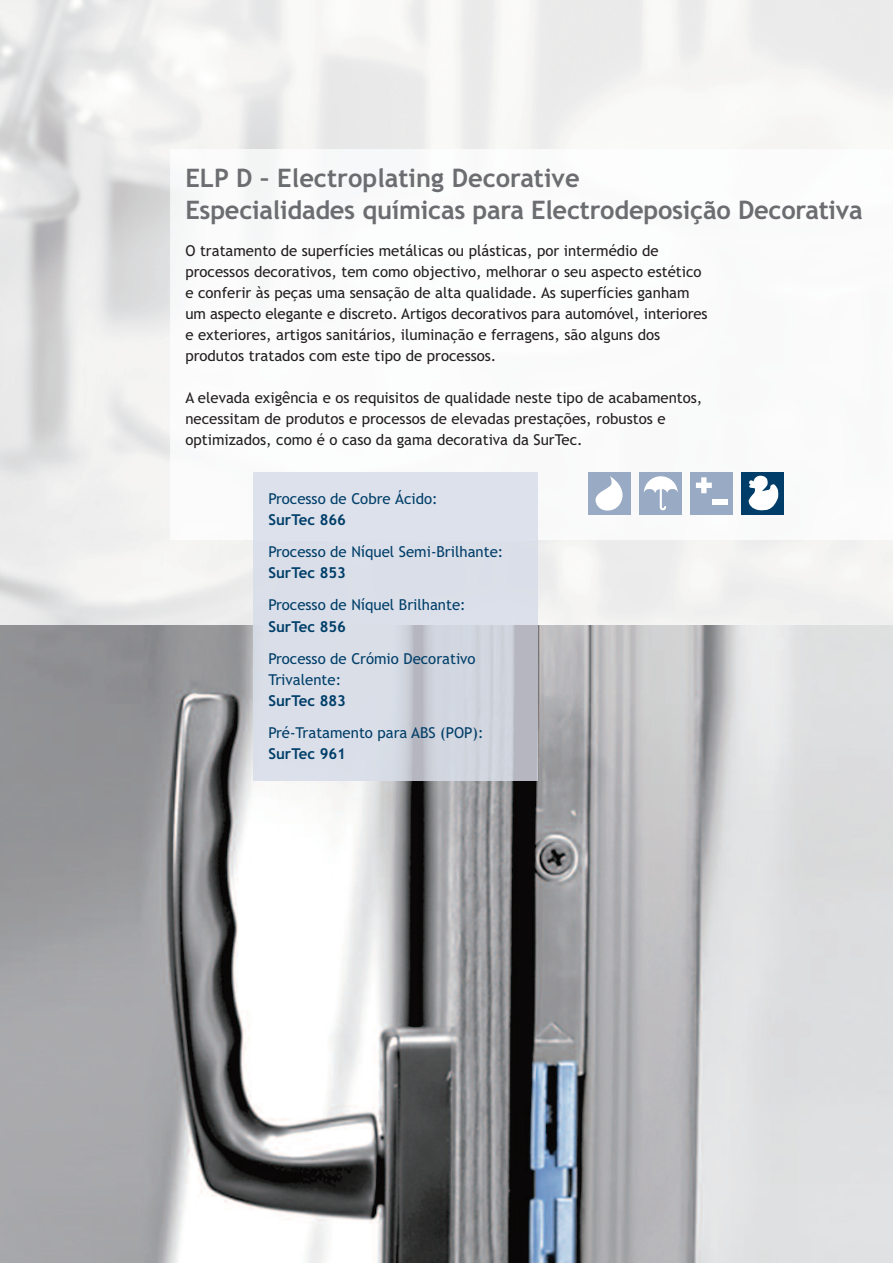
<style>
.page{position:relative;width:893px;height:1263px;background:#fff}
.page>*{position:absolute;margin:0;border:0;box-sizing:border-box;transform-origin:0 0}
.t1{font:700 25.5px/32px "Trebuchet MS";letter-spacing:-.01em;color:#6c6d70}
.t2{font:15px/21px "Trebuchet MS";color:#231f20}
.t3{font:15px/21.3px "Trebuchet MS";color:#003e69}
.t4{font:700 15px "Trebuchet MS";color:#003e69}
</style>
<div class="page">
<img style="left:0;top:0;width:893px;height:1263px">
<img style="left:170px;top:149px;width:723px;height:391px">
<div style="left:588px;top:472px;width:43px;height:42px;background:#99aac4"></div>
<svg style="left:595px;top:476px;width:27px;height:34px"></svg>
<div style="left:639px;top:472px;width:43px;height:42px;background:#99aac4"></div>
<svg style="left:644px;top:476px;width:34px;height:34px"></svg>
<div style="left:691px;top:472px;width:42px;height:42px;background:#99aac4"></div>
<svg style="left:696px;top:477px;width:16px;height:16px"></svg>
<div style="left:712px;top:500px;width:16px;height:5px;background:#fff"></div>
<div style="left:742px;top:472px;width:42px;height:42px;background:#003e69"></div>
<svg style="left:749px;top:475px;width:29px;height:36px"></svg>
<img style="left:253px;top:472px;width:284px;height:308px">
<h1 class="t1" style="left:185px;top:163px;width:679px">ELP D – Electroplating Decorative<br>Especialidades químicas para Electrodeposição Decorativa</h1>
<p class="t2" style="left:185px;top:240px;width:524px">O tratamento de superfícies metálicas ou plásticas, por intermédio de processos decorativos, tem como objectivo, melhorar o seu aspecto estético e conferir às peças uma sensação de alta qualidade. As superfícies ganham um aspecto elegante e discreto. Artigos decorativos para automóvel, interiores e exteriores, artigos sanitários, iluminação e ferragens, são alguns dos produtos tratados com este tipo de processos.</p>
<p class="t2" style="left:185px;top:387px;width:519px">A elevada exigência e os requisitos de qualidade neste tipo de acabamentos, necessitam de produtos e processos de elevadas prestações, robustos e optimizados, como é o caso da gama decorativa da SurTec.</p>
<p class="t3" style="left:268px;top:488px;width:171px">Processo de Cobre Ácido:</p>
<p class="t4" style="left:268px;top:511px;width:79px">SurTec 866</p>
<p class="t3" style="left:268px;top:541px;width:237px">Processo de Níquel Semi-Brilhante:</p>
<p class="t4" style="left:268px;top:564px;width:79px">SurTec 853</p>
<p class="t3" style="left:268px;top:594px;width:199px">Processo de Níquel Brilhante:</p>
<p class="t4" style="left:268px;top:618px;width:79px">SurTec 856</p>
<p class="t3" style="left:268px;top:648px;width:209px">Processo de Crómio Decorativo<br>Trivalente:</p>
<p class="t4" style="left:268px;top:692px;width:79px">SurTec 883</p>
<p class="t3" style="left:268px;top:722px;width:217px">Pré-Tratamento para ABS (POP):</p>
<p class="t4" style="left:268px;top:745px;width:79px">SurTec 961</p>
</div>
